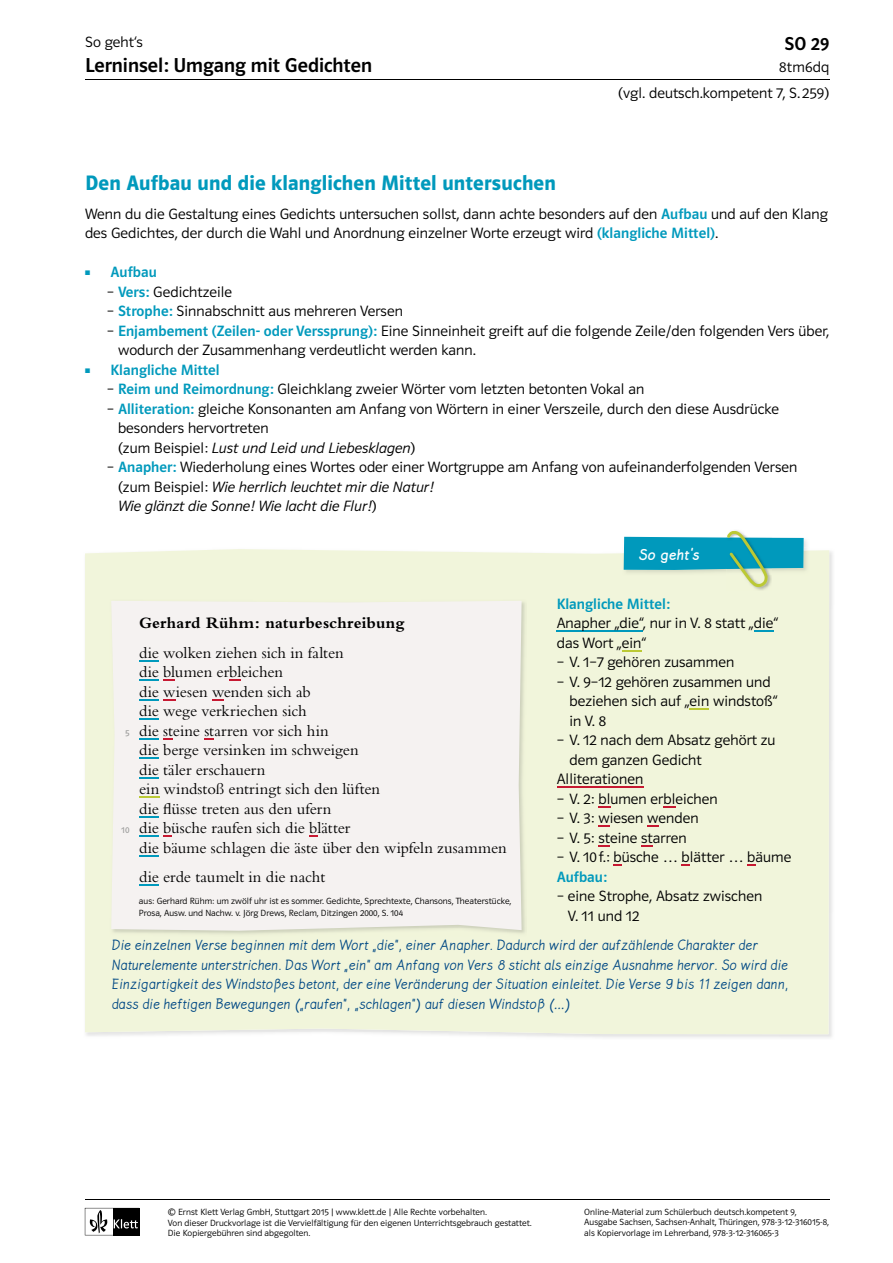
<style>
.page{position:relative;width:893px;height:1263px;background:#fff}
.page>*{position:absolute;margin:0;border:0;box-sizing:border-box;transform-origin:0 0}
.t1{font:21px "Polo ST11 K Hfett";letter-spacing:.005em;color:#0099bc}
.t2{font:20.25px "Polo ST11 K Krftg";color:#000}
.t3{font:18.75px "Polo ST11 K Krftg";color:#000}
.t4{font:16.5px/19.5px "Bembo";letter-spacing:-.005em;color:#000}
.t5{font:700 16.5px "Bembo";letter-spacing:.01em;color:#000}
.t6{font:700 16.5px "Lemme Script";letter-spacing:.04em;color:#fff}
.t7{font:15.75px/19.5px "Lemme Script";letter-spacing:.02em;color:#004884}
.t8{font:15px/19.5px "Polo ST11 K Leicht";letter-spacing:.005em;color:#000}
.t9{font:15px/19.5px "Polo ST11 K Leicht Kursiv";letter-spacing:.005em;color:#000}
.t10{font:15px "Polo ST11 K Krftg";letter-spacing:.005em;color:#0099bc}
.t11{font:9px/10.5px "Polo ST11 K Leicht";letter-spacing:.005em;color:#000}
.t12{font:9px "Polo ST11 K Buch";color:#9d9d9c}
.s1{font-family:"Polo ST11 K Krftg";color:#0099bc}
.s2{font-family:"Polo ST11 K Leicht"}
</style>
<div class="page">
<svg style="left:85px;top:1208px;width:54px;height:27px"></svg>
<hr style="left:85px;top:79px;width:744px;height:1px;background:#000">
<hr style="left:85px;top:1199px;width:744px;height:1px;background:#000">
<div style="left:85px;top:549px;width:744px;height:485px;background:#f1f5db"></div>
<img style="left:726px;top:530px;width:46px;height:61px">
<svg style="left:622px;top:531px;width:187px;height:56px;background:#6fc1c6"></svg>
<img style="left:110px;top:599px;width:417px;height:337px">
<div style="left:111px;top:601px;width:411px;height:330px;background:#f5f2f1"></div>
<hr style="left:557px;top:631px;width:86px;height:1px;background:#0099bc">
<svg style="left:754px;top:631px;width:19px;height:1px"></svg>
<svg style="left:622px;top:650px;width:19px;height:1px"></svg>
<svg style="left:690px;top:709px;width:19px;height:1px"></svg>
<hr style="left:557px;top:787px;width:86px;height:1px;background:#c61932">
<svg style="left:598px;top:806px;width:12px;height:1px"></svg>
<svg style="left:663px;top:806px;width:12px;height:1px"></svg>
<svg style="left:598px;top:826px;width:12px;height:1px"></svg>
<svg style="left:598px;top:845px;width:12px;height:1px"></svg>
<svg style="left:641px;top:845px;width:12px;height:1px"></svg>
<svg style="left:139px;top:660px;width:20px;height:1px"></svg>
<hr style="left:139px;top:679px;width:20px;height:2px;background:#0099bc">
<svg style="left:163px;top:679px;width:12px;height:2px"></svg>
<svg style="left:229px;top:679px;width:12px;height:2px"></svg>
<svg style="left:139px;top:699px;width:37px;height:1px"></svg>
<svg style="left:212px;top:699px;width:12px;height:1px"></svg>
<hr style="left:139px;top:718px;width:20px;height:2px;background:#0099bc">
<svg style="left:139px;top:738px;width:34px;height:1px"></svg>
<hr style="left:139px;top:757px;width:20px;height:2px;background:#0099bc">
<svg style="left:139px;top:777px;width:20px;height:1px"></svg>
<hr style="left:139px;top:796px;width:20px;height:2px;background:#bbc935">
<svg style="left:139px;top:816px;width:20px;height:1px"></svg>
<hr style="left:139px;top:835px;width:20px;height:2px;background:#0099bc">
<svg style="left:163px;top:835px;width:8px;height:2px"></svg>
<svg style="left:309px;top:835px;width:8px;height:2px"></svg>
<svg style="left:139px;top:855px;width:20px;height:1px"></svg>
<svg style="left:139px;top:884px;width:20px;height:1px"></svg>
<p class="t8" style="left:85px;top:32px;width:59px">So geht‘s</p>
<p class="t3" style="left:784px;top:33px;width:46px">SO 29</p>
<h2 class="t2" style="left:85px;top:54px;width:289px">Lerninsel: Umgang mit Gedichten</h2>
<p class="t8" style="left:779px;top:58px;width:52px">8tm6dq</p>
<p class="t8" style="left:618px;top:83px;width:212px">(vgl. deutsch.kompetent 7, S. 259)</p>
<h1 class="t1" style="left:85px;top:171px;width:472px">Den Aufbau und die klanglichen Mittel untersuchen</h1>
<p class="t8" style="left:85px;top:204px;width:744px">Wenn du die Gestaltung eines Gedichts untersuchen sollst, dann achte besonders auf den <span class="s1">Aufbau</span> und auf den Klang des Gedichtes, der durch die Wahl und Anordnung einzelner Worte erzeugt wird <span class="s1">(klangliche Mittel)</span>.</p>
<p class="t10" style="left:85px;top:264px;width:73px">■ Aufbau</p>
<p class="t8" style="left:107px;top:282px;width:127px">– <span class="s1">Vers:</span> Gedichtzeile</p>
<p class="t8" style="left:107px;top:302px;width:297px">– <span class="s1">Strophe:</span> Sinnabschnitt aus mehreren Versen</p>
<p class="t8" style="left:118px;top:321px;width:713px;text-indent:-11px">– <span class="s1">Enjambement (Zeilen- oder Verssprung):</span> Eine Sinneinheit greift auf die folgende Zeile/den folgenden Vers über, wodurch der Zusammenhang verdeutlicht werden kann.</p>
<p class="t10" style="left:85px;top:362px;width:136px">■ Klangliche Mittel</p>
<p class="t8" style="left:107px;top:380px;width:539px">– <span class="s1">Reim und Reimordnung:</span> Gleichklang zweier Wörter vom letzten betonten Vokal an</p>
<p class="t8" style="left:118px;top:399px;width:663px;text-indent:-11px">– <span class="s1">Alliteration:</span> gleiche Konsonanten am Anfang von Wörtern in einer Verszeile, durch den diese Ausdrücke besonders hervortreten</p>
<p class="t9" style="left:118px;top:438px;width:299px"><span class="s2">(zum Beispiel:</span> Lust und Leid und Liebesklagen<span class="s2">)</span></p>
<p class="t8" style="left:107px;top:458px;width:692px">– <span class="s1">Anapher:</span> Wiederholung eines Wortes oder einer Wortgruppe am Anfang von aufeinanderfolgenden Versen</p>
<p class="t9" style="left:118px;top:477px;width:317px"><span class="s2">(zum Beispiel:</span> Wie herrlich leuchtet mir die Natur!<br>Wie glänzt die Sonne! Wie lacht die Flur!<span class="s2">)</span></p>
<p class="t6" style="left:639px;top:547px;width:62px">So geht‘s</p>
<p class="t10" style="left:557px;top:596px;width:115px">Klangliche Mittel:</p>
<p class="t8" style="left:557px;top:614px;width:223px">Anapher „die“, nur in V. 8 statt „die“</p>
<p class="t8" style="left:557px;top:633px;width:91px">das Wort „ein“</p>
<p class="t8" style="left:557px;top:653px;width:179px">− V. 1−7 gehören zusammen</p>
<p class="t8" style="left:557px;top:672px;width:216px">− V. 9−12 gehören zusammen und</p>
<p class="t8" style="left:569px;top:692px;width:210px">beziehen sich auf „ein windstoß“</p>
<p class="t8" style="left:569px;top:711px;width:38px">in V. 8</p>
<p class="t8" style="left:557px;top:731px;width:220px">− V. 12 nach dem Absatz gehört zu</p>
<p class="t8" style="left:569px;top:750px;width:134px">dem ganzen Gedicht</p>
<p class="t8" style="left:557px;top:770px;width:88px">Alliterationen</p>
<p class="t8" style="left:557px;top:789px;width:163px">− V. 2: blumen erbleichen</p>
<p class="t8" style="left:557px;top:809px;width:143px">− V. 3: wiesen wenden</p>
<p class="t8" style="left:557px;top:828px;width:132px">− V. 5: steine starren</p>
<p class="t8" style="left:557px;top:848px;width:236px">− V. 10 f.: büsche … blätter … bäume</p>
<p class="t10" style="left:557px;top:869px;width:52px">Aufbau:</p>
<p class="t8" style="left:568px;top:887px;width:196px;text-indent:-11px">– eine Strophe, Absatz zwischen<br>V. 11 und 12</p>
<p class="t7" style="left:112px;top:936px;width:678px">Die einzelnen Verse beginnen mit dem Wort „die“, einer Anapher. Dadurch wird der aufzählende Charakter der Naturelemente unterstrichen. Das Wort „ein“ am Anfang von Vers 8 sticht als einzige Ausnahme hervor. So wird die Einzigartigkeit des Windstoßes betont, der eine Veränderung der Situation einleitet. Die Verse 9 bis 11 zeigen dann, dass die heftigen Bewegungen („raufen“, „schlagen“) auf diesen Windstoß (…)</p>
<p class="t5" style="left:139px;top:614px;width:267px">Gerhard Rühm: naturbeschreibung</p>
<p class="t4" style="left:139px;top:642px;width:369px">die wolken ziehen sich in falten<br>die blumen erbleichen<br>die wiesen wenden sich ab<br>die wege verkriechen sich<br>die steine starren vor sich hin<br>die berge versinken im schweigen<br>die täler erschauern<br>ein windstoß entringt sich den lüften<br>die flüsse treten aus den ufern<br>die büsche raufen sich die blätter<br>die bäume schlagen die äste über den wipfeln zusammen</p>
<p class="t4" style="left:139px;top:867px;width:188px">die erde taumelt in die nacht</p>
<p class="t11" style="left:139px;top:895px;width:374px;line-height:12px">aus: Gerhard Rühm: um zwölf uhr ist es sommer. Gedichte, Sprechtexte, Chansons, Theaterstücke,<br>Prosa, Ausw. und Nachw. v. Jörg Drews, Reclam, Ditzingen 2000, S. 104</p>
<p class="t12" style="left:125px;top:728px;width:6px">5</p>
<p class="t12" style="left:121px;top:825px;width:10px">10</p>
<p class="t11" style="left:168px;top:1207px;width:365px">© Ernst Klett Verlag GmbH, Stuttgart 2015 | www.klett.de | Alle Rechte vorbehalten.<br>Von dieser Druckvorlage ist die Vervielfältigung für den eigenen Unterrichtsgebrauch gestattet.<br>Die Kopiergebühren sind abgegolten.</p>
<p class="t11" style="left:584px;top:1206px;width:246px">Online-Material zum Schülerbuch deutsch.kompetent 9,<br>Ausgabe Sachsen, Sachsen-Anhalt, Thüringen, 978-3-12-316015-8, als Kopiervorlage im Lehrerband, 978-3-12-316065-3</p>
</div>
